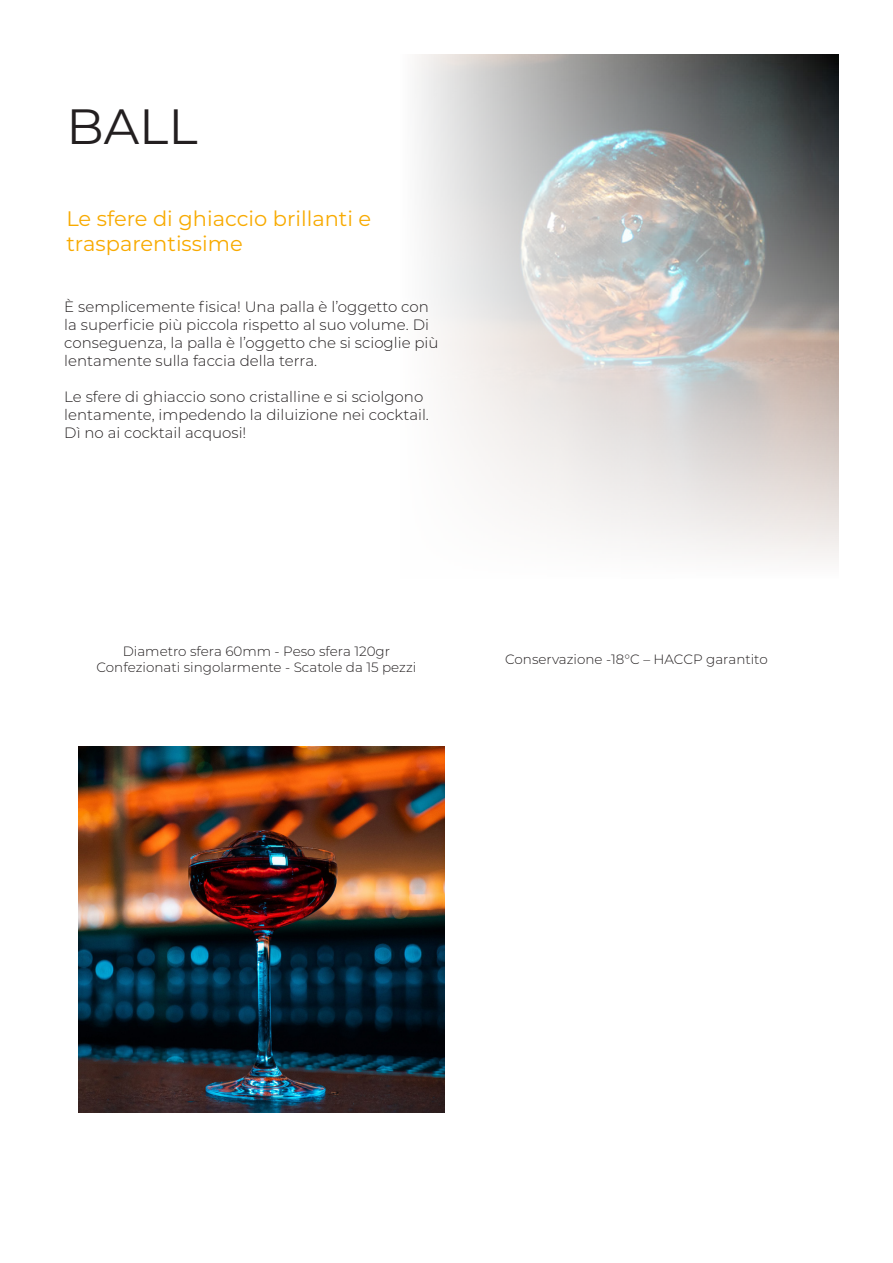
<style>
.page{position:relative;width:893px;height:1263px;background:#fff}
.page>*{position:absolute;margin:0;border:0;box-sizing:border-box;transform-origin:0 0}
.t1{font:49.5px "Montserrat";color:#231f20}
.t2{font:21px "Montserrat";color:#f8aa00}
.t3{font:300 15px/18px "Montserrat";color:#231f20}
.t4{font:300 13.5px "Montserrat";color:#231f20}
</style>
<div class="page">
<svg style="left:417px;top:54px;width:422px;height:506px"></svg>
<img style="left:79px;top:746px;width:365px;height:366px">
<p class="t1" style="left:66px;top:93px;width:133px">BALL</p>
<p class="t2" style="left:66px;top:204px;width:306px">Le sfere di ghiaccio brillanti e</p>
<p class="t2" style="left:66px;top:229px;width:178px">trasparentissime</p>
<p class="t3" style="left:64px;top:297px;width:376px">È semplicemente fisica! Una palla è l’oggetto con la superficie più piccola rispetto al suo volume. Di conseguenza, la palla è l’oggetto che si scioglie più lentamente sulla faccia della terra.</p>
<p class="t3" style="left:64px;top:387px;width:366px">Le sfere di ghiaccio sono cristalline e si sciolgono lentamente, impedendo la diluizione nei cocktail.<br>Dì no ai cocktail acquosi!</p>
<p class="t4" style="left:123px;top:642px;width:269px">Diametro sfera 60mm - Peso sfera 120gr</p>
<p class="t4" style="left:97px;top:658px;width:321px">Confezionati singolarmente - Scatole da 15 pezzi</p>
<p class="t4" style="left:505px;top:650px;width:264px">Conservazione -18°C – HACCP garantito</p>
</div>
